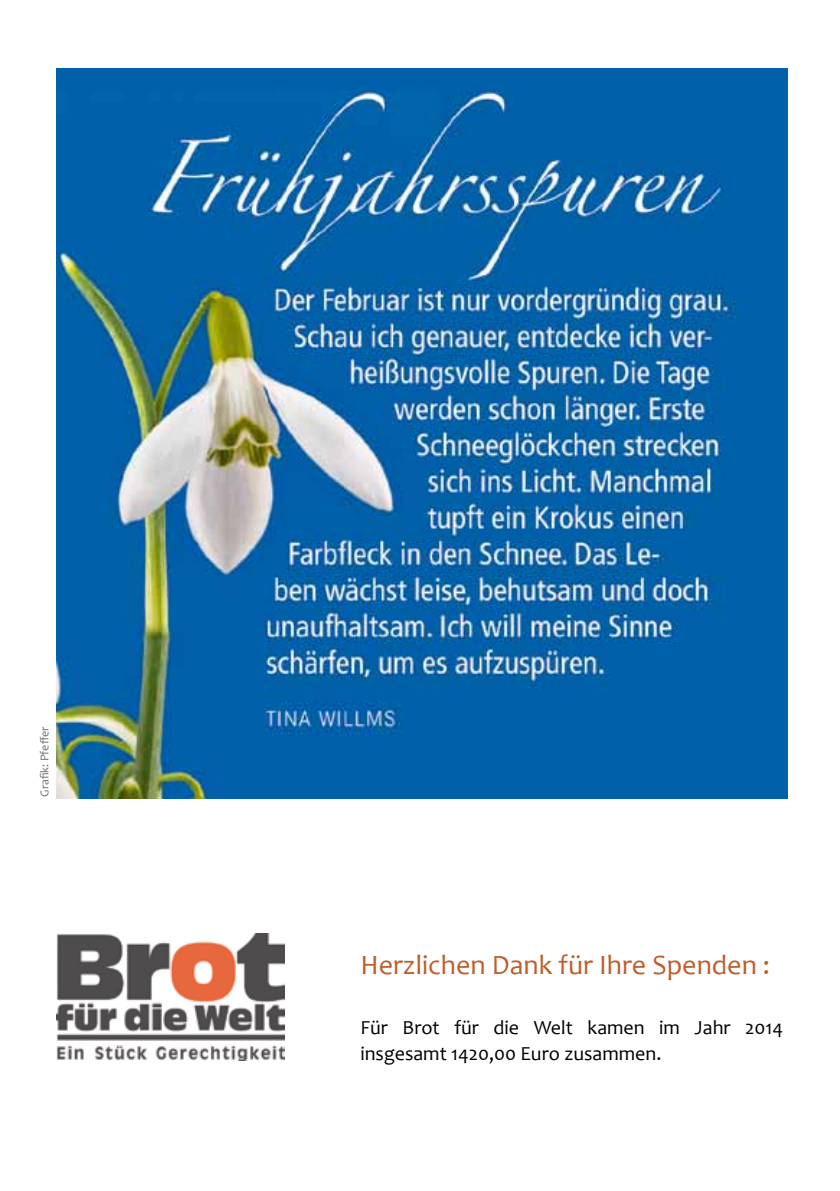
<style>
.page{position:relative;width:840px;height:1191px;background:#fff}
.page>*{position:absolute;margin:0;border:0;box-sizing:border-box;transform-origin:0 0}
.t1{font:28px "Candara";color:#bf5d2b}
.t2{font:20px/26px "Candara";color:#000}
.t3{font:12px "Candara";color:#707172}
</style>
<div class="page">
<img style="left:57px;top:68px;width:730px;height:730px">
<img style="left:57px;top:934px;width:227px;height:126px">
<p class="t3" style="left:37px;top:797px;width:72px;rotate:-90deg">Grafik: Pfeffer</p>
<h1 class="t1" style="left:360px;top:947px;width:411px">Herzlichen Dank für Ihre Spenden :</h1>
<p class="t2" style="left:360px;top:1014px;width:424px">Für Brot für die Welt kamen im Jahr 2014 insgesamt 1420,00 Euro zusammen.</p>
</div>
